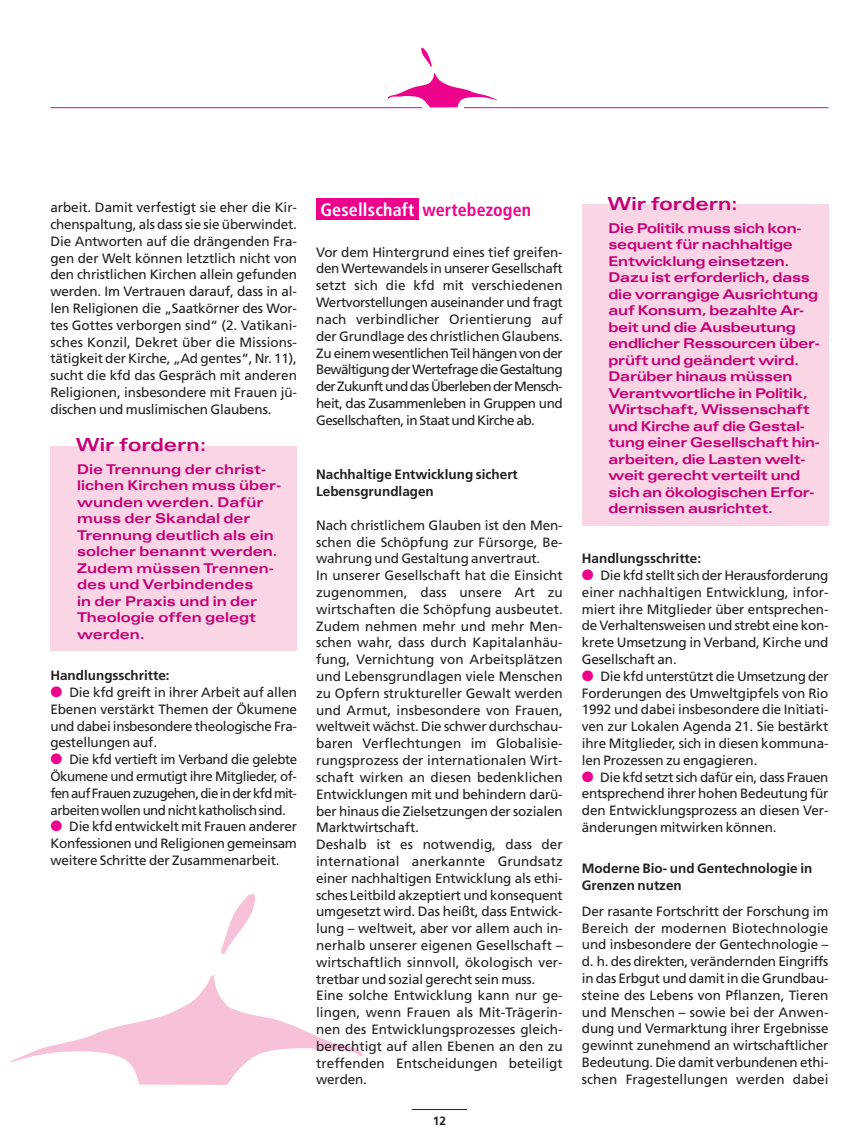
<style>
.page{position:relative;width:858px;height:1148px;background:#fff}
.page>*{position:absolute;margin:0;border:0;box-sizing:border-box;transform-origin:0 0}
.t1{font:700 condensed 18px "Frutiger";letter-spacing:.01em;color:#fff}
.t2{font:700 expanded 18px "Univers";color:#c30175}
.t3{font:13.5px/16.8px "Frutiger";letter-spacing:-.005em;color:#231f20;text-align:justify}
.t4{font:700 expanded 13.5px/16.5px "Univers";letter-spacing:-.02em;color:#c30175}
.t5{font:700 expanded 13.5px/16.5px "Univers";color:#c30175}
.t6{font:700 13.5px/16.8px "Frutiger";color:#231f20}
.t7{font:700 12px "Frutiger";color:#231f20}
.s1{color:#ed028c}
</style>
<div class="page">
<svg style="left:221px;top:893px;width:34px;height:61px"></svg>
<svg style="left:11px;top:975px;width:352px;height:109px"></svg>
<div style="left:316px;top:199px;width:103px;height:21px;background:#ed028c"></div>
<hr style="left:50px;top:107px;width:779px;height:1px;background:#ed028c">
<div style="left:423px;top:104px;width:41px;height:12px;background:#fff"></div>
<svg style="left:421px;top:47px;width:11px;height:20px"></svg>
<svg style="left:387px;top:73px;width:111px;height:34px"></svg>
<hr style="left:412px;top:1109px;width:55px;height:1px;background:#231f20">
<div style="left:50px;top:446px;width:247px;height:205px;background:#fad5e5"></div>
<div style="left:582px;top:205px;width:247px;height:321px;background:#fad5e5"></div>
<p class="t3" style="left:50px;top:200px;width:248px">arbeit. Damit verfestigt sie eher die Kir&shy;chenspaltung, als dass sie sie überwindet.<br>Die Antworten auf die drängenden Fra&shy;gen der Welt können letztlich nicht von den christlichen Kirchen allein gefunden werden. Im Vertrauen darauf, dass in al&shy;len Religionen die „Saatkörner des Wor&shy;tes Gottes verborgen sind“ (2. Vatikani&shy;sches Konzil, Dekret über die Missions&shy;tätigkeit der Kirche, „Ad gentes“, Nr. 11), sucht die kfd das Gespräch mit anderen Religionen, insbesondere mit Frauen jü&shy;dischen und muslimischen Glaubens.</p>
<h1 class="t2" style="left:76px;top:438px;width:132px">Wir fordern:</h1>
<p class="t5" style="left:77px;top:462px;width:206px">Die Trennung der christ&shy;lichen Kirchen muss über&shy;wunden werden. Dafür muss der Skandal der<br>Trennung deutlich als ein solcher benannt werden.<br>Zudem müssen Trennen&shy;des und Verbindendes<br>in der Praxis und in der<br>Theologie offen gelegt werden.</p>
<p class="t6" style="left:50px;top:668px;width:121px">Handlungsschritte:</p>
<p class="t3" style="left:50px;top:685px;width:248px"><span class="s1">●</span> Die kfd greift in ihrer Arbeit auf allen Ebenen verstärkt Themen der Ökumene und dabei insbesondere theologische Fra&shy;gestellungen auf.</p>
<p class="t3" style="left:50px;top:752px;width:248px"><span class="s1">●</span> Die kfd vertieft im Verband die gelebte Ökumene und ermutigt ihre Mitglieder, of&shy;fen auf Frauen zuzugehen, die in der kfd mit&shy;arbeiten wollen und nicht katholisch sind.</p>
<p class="t3" style="left:50px;top:819px;width:248px"><span class="s1">●</span> Die kfd entwickelt mit Frauen anderer Konfessionen und Religionen gemeinsam weitere Schritte der Zusammenarbeit.</p>
<h1 class="t1" style="left:320px;top:202px;width:212px">Gesellschaft <span class="s1">wertebezogen</span></h1>
<p class="t3" style="left:316px;top:245px;width:248px">Vor dem Hintergrund eines tief greifen&shy;den Wertewandels in unserer Gesellschaft setzt sich die kfd mit verschiedenen Wertvorstellungen auseinander und fragt nach verbindlicher Orientierung auf der Grundlage des christlichen Glaubens.<br>Zu einem wesentlichen Teil hängen von der Bewältigung der Wertefrage die Gestaltung der Zukunft und das Überleben der Mensch&shy;heit, das Zusammenleben in Gruppen und Gesellschaften, in Staat und Kirche ab.</p>
<p class="t6" style="left:316px;top:467px;width:203px">Nachhaltige Entwicklung sichert<br>Lebensgrundlagen</p>
<p class="t3" style="left:316px;top:518px;width:248px;text-align:left">Nach christlichem Glauben ist den Men&shy;schen die Schöpfung zur Fürsorge, Be&shy;wahrung und Gestaltung anvertraut.<br>In unserer Gesellschaft hat die Einsicht zugenommen, dass unsere Art zu wirtschaften die Schöpfung ausbeutet.<br>Zudem nehmen mehr und mehr Men&shy;schen wahr, dass durch Kapitalanhäu&shy;fung, Vernichtung von Arbeitsplätzen und Lebensgrundlagen viele Menschen zu Opfern struktureller Gewalt werden und Armut, insbesondere von Frauen, weltweit wächst. Die schwer durchschau&shy;baren Verflechtungen im Globalisie&shy;rungsprozess der internationalen Wirt&shy;schaft wirken an diesen bedenklichen Entwicklungen mit und behindern darü&shy;ber hinaus die Zielsetzungen der sozialen Marktwirtschaft.<br>Deshalb ist es notwendig, dass der international anerkannte Grundsatz einer nachhaltigen Entwicklung als ethi&shy;sches Leitbild akzeptiert und konsequent umgesetzt wird. Das heißt, dass Entwick&shy;lung – weltweit, aber vor allem auch in&shy;nerhalb unserer eigenen Gesellschaft – wirtschaftlich sinnvoll, ökologisch ver&shy;tretbar und sozial gerecht sein muss.<br>Eine solche Entwicklung kann nur ge&shy;lingen, wenn Frauen als Mit-Trägerin&shy;nen des Entwicklungsprozesses gleich&shy;berechtigt auf allen Ebenen an den zu treffenden Entscheidungen beteiligt werden.</p>
<p class="t7" style="left:433px;top:1115px;width:15px">12</p>
<h1 class="t2" style="left:607px;top:197px;width:132px">Wir fordern:</h1>
<p class="t4" style="left:609px;top:221px;width:213px">Die Politik muss sich kon&shy;sequent für nachhaltige<br>Entwicklung einsetzen.<br>Dazu ist erforderlich, dass die vorrangige Ausrichtung auf Konsum, bezahlte Ar&shy;beit und die Ausbeutung endlicher Ressourcen über&shy;prüft und geändert wird.<br>Darüber hinaus müssen<br>Verantwortliche in Politik,<br>Wirtschaft, Wissenschaft und Kirche auf die Gestal&shy;tung einer Gesellschaft hin&shy;arbeiten, die Lasten welt&shy;weit gerecht verteilt und sich an ökologischen Erfor&shy;dernissen ausrichtet.</p>
<p class="t6" style="left:582px;top:551px;width:121px">Handlungsschritte:</p>
<p class="t3" style="left:582px;top:568px;width:248px"><span class="s1">●</span> Die kfd stellt sich der Herausforderung einer nachhaltigen Entwicklung, infor&shy;miert ihre Mitglieder über entsprechen&shy;de Verhaltensweisen und strebt eine kon&shy;krete Umsetzung in Verband, Kirche und Gesellschaft an.</p>
<p class="t3" style="left:582px;top:668px;width:248px"><span class="s1">●</span> Die kfd unterstützt die Umsetzung der Forderungen des Umweltgipfels von Rio 1992 und dabei insbesondere die Initiati&shy;ven zur Lokalen Agenda 21. Sie bestärkt ihre Mitglieder, sich in diesen kommuna&shy;len Prozessen zu engagieren.</p>
<p class="t3" style="left:582px;top:769px;width:248px"><span class="s1">●</span> Die kfd setzt sich dafür ein, dass Frauen entsprechend ihrer hohen Bedeutung für den Entwicklungsprozess an diesen Ver&shy;änderungen mitwirken können.</p>
<p class="t6" style="left:582px;top:861px;width:232px">Moderne Bio- und Gentechnologie in<br>Grenzen nutzen</p>
<p class="t3" style="left:582px;top:903px;width:248px">Der rasante Fortschritt der Forschung im Bereich der modernen Biotechnologie und insbesondere der Gentechnologie – d. h. des direkten, verändernden Eingriffs in das Erbgut und damit in die Grundbau&shy;steine des Lebens von Pflanzen, Tieren und Menschen – sowie bei der Anwen&shy;dung und Vermarktung ihrer Ergebnisse gewinnt zunehmend an wirtschaftlicher Bedeutung. Die damit verbundenen ethi&shy;schen Fragestellungen werden dabei</p>
</div>
